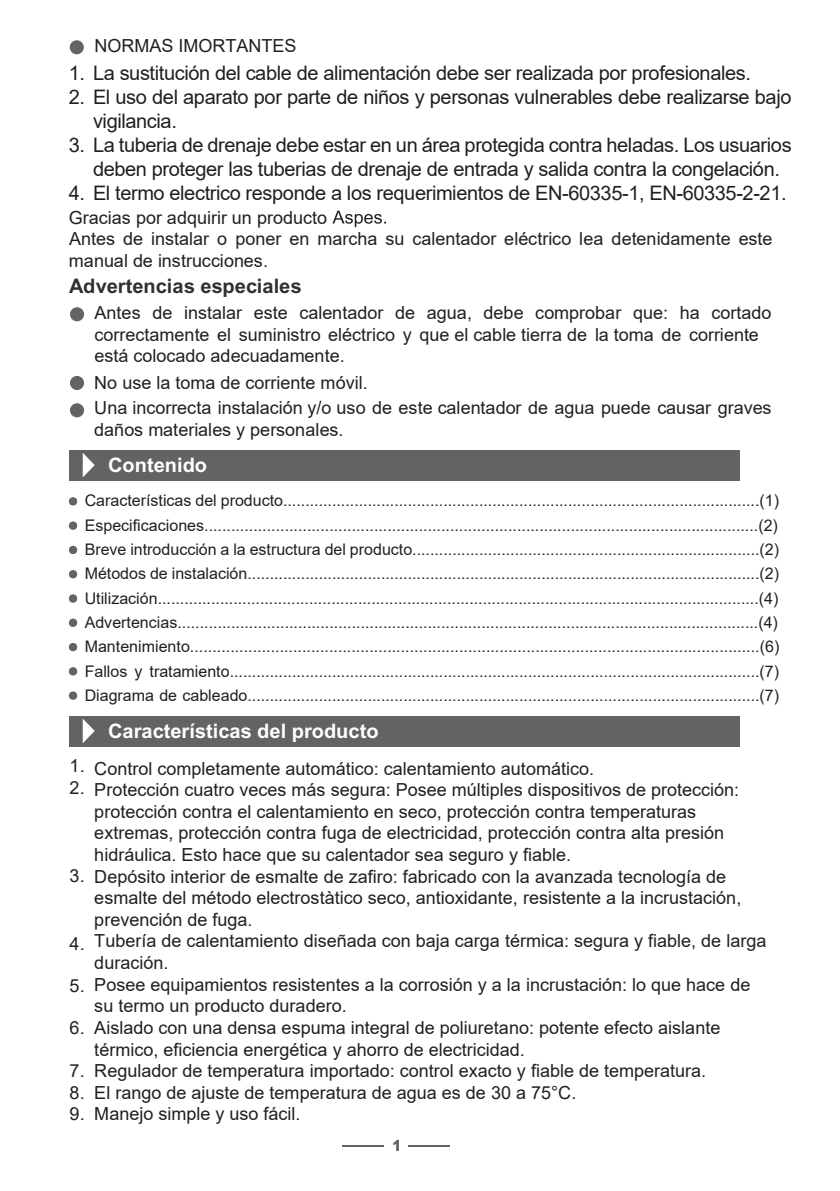
<style>
.page{position:relative;width:840px;height:1191px;background:#fff}
.page>*{position:absolute;margin:0;border:0;box-sizing:border-box;transform-origin:0 0}
.t1{font:20px/24px "Arial";letter-spacing:-.02em;color:#231f20}
.t2{font:700 20px "Arial";color:#fff}
.t3{font:700 20px "Arial";color:#312f30}
.t4{font:18px/21.6px "Arial";color:#231f20}
.t5{font:16px/24.4px "Arial";color:#231f20;text-align:justify}
</style>
<div class="page">
<div style="left:70px;top:450px;width:669px;height:30px;background:#636366"></div>
<svg style="left:83px;top:453px;width:12px;height:24px"></svg>
<svg style="left:393px;top:1139px;width:5px;height:12px"></svg>
<hr style="left:408px;top:1145px;width:42px;height:2px;background:#636366">
<hr style="left:341px;top:1145px;width:42px;height:2px;background:#636366">
<svg style="left:69px;top:691px;width:8px;height:9px"></svg>
<svg style="left:69px;top:667px;width:8px;height:8px"></svg>
<svg style="left:69px;top:643px;width:8px;height:8px"></svg>
<svg style="left:69px;top:618px;width:8px;height:9px"></svg>
<svg style="left:69px;top:594px;width:8px;height:8px"></svg>
<svg style="left:69px;top:570px;width:8px;height:8px"></svg>
<svg style="left:69px;top:546px;width:8px;height:8px"></svg>
<svg style="left:69px;top:521px;width:8px;height:9px"></svg>
<svg style="left:69px;top:497px;width:8px;height:8px"></svg>
<div style="left:70px;top:307px;width:14px;height:14px;background:#636366;border-radius:50%"></div>
<div style="left:70px;top:376px;width:14px;height:14px;background:#636366;border-radius:50%"></div>
<div style="left:70px;top:403px;width:14px;height:14px;background:#636366;border-radius:50%"></div>
<svg style="left:332px;top:211px;width:54px;height:16px"></svg>
<div style="left:70px;top:716px;width:669px;height:30px;background:#636366"></div>
<svg style="left:83px;top:719px;width:12px;height:24px"></svg>
<div style="left:70px;top:40px;width:14px;height:14px;background:#636366;border-radius:50%"></div>
<p class="t4" style="left:94px;top:35px;width:204px">NORMAS IMORTANTES</p>
<p class="t1" style="left:69px;top:61px;width:683px">1. La sustitución del cable de alimentación debe ser realizada por profesionales.</p>
<p class="t1" style="left:93px;top:85px;width:699px;text-indent:-24px">2. El uso del aparato por parte de niños y personas vulnerables debe realizarse bajo vigilancia.</p>
<p class="t1" style="left:93px;top:133px;width:699px;text-indent:-24px">3. La tuberia de drenaje debe estar en un área protegida contra heladas. Los usuarios deben proteger las tuberias de drenaje de entrada y salida contra la congelación.</p>
<p class="t1" style="left:69px;top:181px;width:719px">4. El termo electrico responde a los requerimientos de EN-60335-1, EN-60335-2-21.</p>
<p class="t4" style="left:69px;top:206px;width:704px">Gracias por adquirir un producto<br>Antes de instalar o poner en marcha su calentador eléctrico lea detenidamente este manual de instrucciones.</p>
<p class="t3" style="left:69px;top:274px;width:234px">Advertencias especiales</p>
<p class="t4" style="left:94px;top:302px;width:678px">Antes de instalar este calentador de agua, debe comprobar que: ha cortado correctamente el suministro eléctrico y que el cable tierra de la toma de corriente está colocado adecuadamente.</p>
<p class="t4" style="left:94px;top:370px;width:678px;line-height:25.4px">No use la toma de corriente móvil.<br>Una incorrecta instalación y/o uso de este calentador de agua puede causar graves</p>
<p class="t4" style="left:94px;top:419px;width:250px">daños materiales y personales.</p>
<p class="t2" style="left:108px;top:454px;width:100px">Contenido</p>
<p class="t5" style="left:85px;top:488px;width:695px">Características del producto...........................................................................................................(1)<br>Especificaciones............................................................................................................................(2)<br>Breve introducción a la estructura del producto..............................................................................(2)<br>Métodos de instalación...................................................................................................................(2)<br>Utilización.......................................................................................................................................(4)<br>Advertencias..................................................................................................................................(4)<br>Mantenimiento...............................................................................................................................(6)<br>Fallos y tratamiento.......................................................................................................................(7)<br>Diagrama de cableado...................................................................................................................(7)</p>
<p class="t4" style="left:70px;top:755px;width:17px">1.<br>2.</p>
<p class="t4" style="left:70px;top:864px;width:17px">3.</p>
<p class="t4" style="left:70px;top:932px;width:17px">4.</p>
<p class="t4" style="left:70px;top:974px;width:17px">5.</p>
<p class="t4" style="left:70px;top:1017px;width:17px">6.</p>
<p class="t4" style="left:70px;top:1060px;width:17px;text-align:justify">7.<br>8.<br>9.</p>
<p class="t2" style="left:108px;top:719px;width:272px">Características del producto</p>
<p class="t4" style="left:94px;top:757px;width:673px">Control completamente automático: calentamiento automático.<br>Protección cuatro veces más segura: Posee múltiples dispositivos de protección: protección contra el calentamiento en seco, protección contra temperaturas extremas, protección contra fuga de electricidad, protección contra alta presión hidráulica. Esto hace que su calentador sea seguro y fiable.<br>Depósito interior de esmalte de zafiro: fabricado con la avanzada tecnología de esmalte del método electrostàtico seco, antioxidante, resistente a la incrustación, prevención de fuga.<br>Tubería de calentamiento diseñada con baja carga térmica: segura y fiable, de larga duración.<br>Posee equipamientos resistentes a la corrosión y a la incrustación: lo que hace de su termo un producto duradero.<br>Aislado con una densa espuma integral de poliuretano: potente efecto aislante térmico, eficiencia energética y ahorro de electricidad.<br>Regulador de temperatura importado: control exacto y fiable de temperatura.<br>El rango de ajuste de temperatura de agua es de 30 a 75°C.<br>Manejo simple y uso fácil.</p>
</div>
